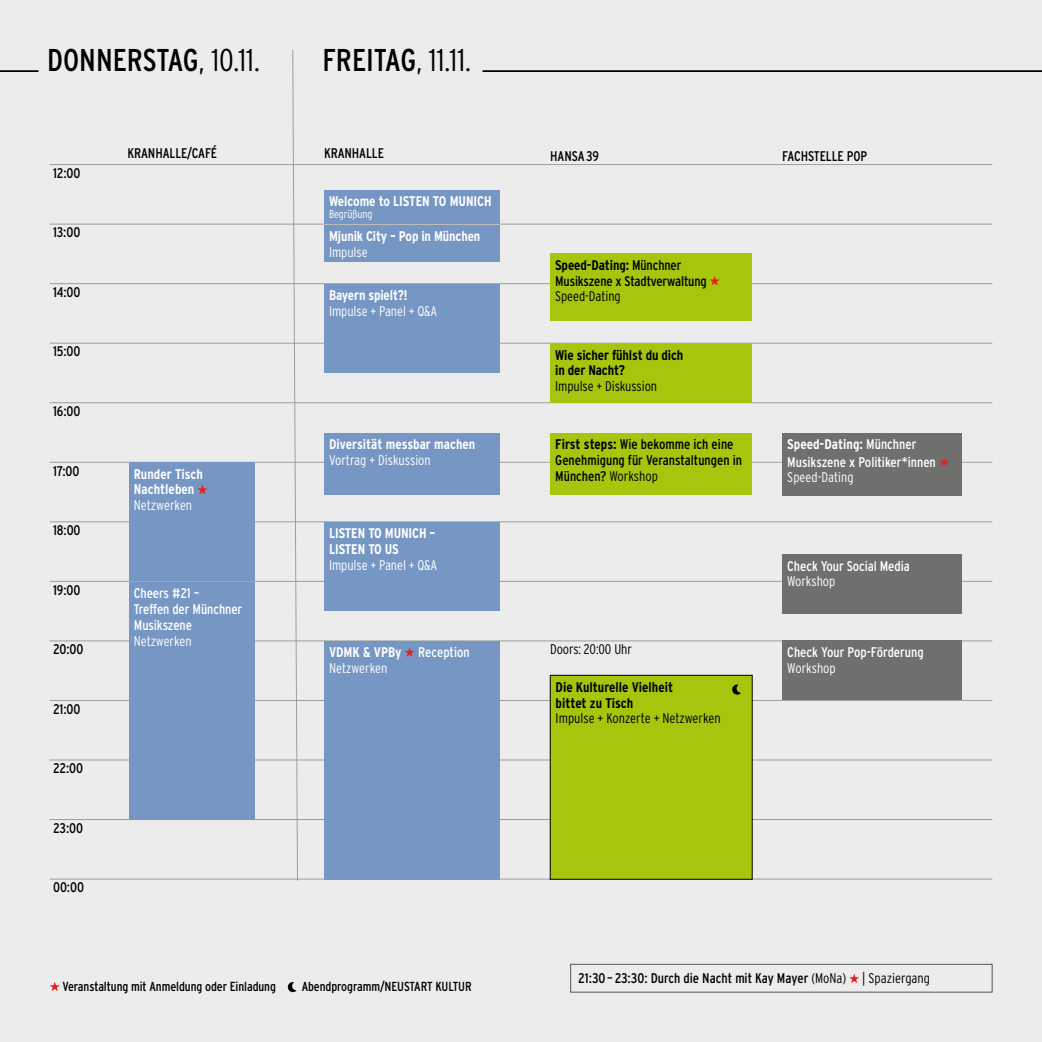
<style>
.page{position:relative;width:1042px;height:1042px;background:#ececed}
.page>*{position:absolute;margin:0;border:0;box-sizing:border-box;transform-origin:0 0}
.t1{font:condensed 31.5px "Interstate";color:#000}
.t2{font:condensed 14px/15.8px "Interstate";letter-spacing:-.005em;color:#000}
.t3{font:300 condensed 14px/15.8px "Interstate";letter-spacing:-.005em;color:#fff}
.t4{font:700 condensed 14px/15.8px "Interstate";letter-spacing:-.01em;color:#fff}
.t5{font:condensed 14px/15.8px "Interstate";letter-spacing:-.005em;color:#fff}
.t6{font:300 condensed 14px "Interstate";letter-spacing:-.005em;color:#000}
.t7{font:700 condensed 14px/15.8px "Interstate";letter-spacing:-.01em;color:#000}
.t8{font:condensed 13.12px "Interstate";letter-spacing:-.005em;color:#000}
.t9{font:300 condensed 11.38px "Interstate";letter-spacing:-.005em;color:#fff}
.s1{font-weight:300}
.s2{font-weight:700}
.s3{font-weight:400}
</style>
<div class="page">
<hr style="left:50px;top:164px;width:942px;height:1px;background:#9c9d9d">
<hr style="left:50px;top:224px;width:942px;height:1px;background:#9c9d9d">
<hr style="left:50px;top:283px;width:942px;height:1px;background:#9c9d9d">
<hr style="left:50px;top:343px;width:942px;height:1px;background:#9c9d9d">
<hr style="left:50px;top:402px;width:942px;height:1px;background:#9c9d9d">
<hr style="left:50px;top:462px;width:942px;height:1px;background:#9c9d9d">
<hr style="left:50px;top:521px;width:942px;height:1px;background:#9c9d9d">
<hr style="left:50px;top:581px;width:942px;height:1px;background:#9c9d9d">
<hr style="left:50px;top:640px;width:942px;height:1px;background:#9c9d9d">
<hr style="left:50px;top:700px;width:942px;height:1px;background:#9c9d9d">
<hr style="left:50px;top:760px;width:942px;height:1px;background:#9c9d9d">
<hr style="left:50px;top:819px;width:942px;height:1px;background:#9c9d9d">
<hr style="left:50px;top:879px;width:942px;height:1px;background:#9c9d9d">
<svg style="left:849px;top:973px;width:10px;height:10px"></svg>
<div style="left:570px;top:964px;width:422px;height:28px;border:1px solid #565656"></div>
<svg style="left:50px;top:981px;width:10px;height:10px"></svg>
<hr style="left:482px;top:70px;width:560px;height:2px;background:#000">
<hr style="left:0;top:70px;width:38px;height:2px;background:#000">
<div style="left:129px;top:462px;width:126px;height:118px;background:#7696c3"></div>
<svg style="left:197px;top:485px;width:11px;height:9px"></svg>
<div style="left:324px;top:190px;width:175px;height:33px;background:#7696c3"></div>
<div style="left:129px;top:582px;width:126px;height:237px;background:#7696c3"></div>
<div style="left:550px;top:253px;width:202px;height:68px;background:#a7c50c"></div>
<svg style="left:709px;top:276px;width:11px;height:9px"></svg>
<div style="left:782px;top:433px;width:180px;height:62px;background:#6f6f6e"></div>
<svg style="left:939px;top:457px;width:10px;height:10px"></svg>
<div style="left:782px;top:554px;width:180px;height:60px;background:#6f6f6e"></div>
<div style="left:782px;top:640px;width:180px;height:60px;background:#6f6f6e"></div>
<div style="left:550px;top:343px;width:202px;height:59px;background:#a7c50c"></div>
<div style="left:550px;top:433px;width:202px;height:62px;background:#a7c50c"></div>
<div style="left:550px;top:675px;width:202px;height:204px;background:#a7c50c"></div>
<div style="left:550px;top:675px;width:202px;height:205px;border:1px solid #000"></div>
<div style="left:324px;top:225px;width:175px;height:37px;background:#7696c3"></div>
<div style="left:324px;top:284px;width:175px;height:89px;background:#7696c3"></div>
<div style="left:324px;top:433px;width:175px;height:62px;background:#7696c3"></div>
<div style="left:324px;top:522px;width:175px;height:89px;background:#7696c3"></div>
<div style="left:324px;top:641px;width:175px;height:238px;background:#7696c3"></div>
<svg style="left:404px;top:647px;width:11px;height:10px"></svg>
<svg style="left:287px;top:982px;width:9px;height:10px"></svg>
<svg style="left:732px;top:684px;width:9px;height:11px"></svg>
<svg style="left:292px;top:49px;width:6px;height:832px"></svg>
<h1 class="t1" style="left:47px;top:43px;width:214px">DONNERSTAG<span class="s1">, 10.11.</span></h1>
<h1 class="t1" style="left:322px;top:43px;width:150px">FREITAG<span class="s1">, 11.11.</span></h1>
<p class="t2" style="left:53px;top:165px;width:29px">12:00</p>
<p class="t2" style="left:53px;top:224px;width:29px">13:00</p>
<p class="t2" style="left:53px;top:284px;width:29px">14:00</p>
<p class="t2" style="left:53px;top:343px;width:29px">15:00</p>
<p class="t2" style="left:53px;top:403px;width:29px">16:00</p>
<p class="t2" style="left:53px;top:463px;width:28px">17:00</p>
<p class="t2" style="left:53px;top:522px;width:29px">18:00</p>
<p class="t2" style="left:53px;top:582px;width:29px">19:00</p>
<p class="t2" style="left:53px;top:641px;width:32px">20:00</p>
<p class="t2" style="left:53px;top:701px;width:29px">21:00</p>
<p class="t2" style="left:53px;top:760px;width:32px">22:00</p>
<p class="t2" style="left:53px;top:820px;width:32px">23:00</p>
<p class="t2" style="left:53px;top:879px;width:32px">00:00</p>
<p class="t2" style="left:127px;top:145px;width:91px">KRANHALLE/CAFÉ</p>
<p class="t2" style="left:324px;top:145px;width:61px">KRANHALLE</p>
<p class="t2" style="left:550px;top:148px;width:50px">HANSA 39</p>
<p class="t2" style="left:782px;top:148px;width:86px">FACHSTELLE POP</p>
<p class="t4" style="left:134px;top:466px;width:71px">Runder Tisch<br>Nachtleben</p>
<p class="t3" style="left:134px;top:497px;width:60px">Netzwerken</p>
<p class="t5" style="left:134px;top:585px;width:110px">Cheers #21 –<br>Treffen der Münchner<br>Musikszene</p>
<p class="t3" style="left:134px;top:632px;width:59px">Netzwerken</p>
<p class="t4" style="left:329px;top:193px;width:164px">Welcome to LISTEN TO MUNICH</p>
<p class="t9" style="left:329px;top:208px;width:45px">Begrüßung</p>
<p class="t4" style="left:329px;top:228px;width:153px">Mjunik City – Pop in München</p>
<p class="t3" style="left:329px;top:244px;width:40px">Impulse</p>
<p class="t4" style="left:329px;top:287px;width:80px">Bayern spielt?!</p>
<p class="t3" style="left:329px;top:303px;width:110px">Impulse + Panel + Q&amp;A</p>
<p class="t4" style="left:329px;top:436px;width:148px">Diversität messbar machen</p>
<p class="t3" style="left:329px;top:452px;width:103px">Vortrag + Diskussion</p>
<p class="t4" style="left:329px;top:525px;width:108px">LISTEN TO MUNICH –<br>LISTEN TO US</p>
<p class="t3" style="left:329px;top:557px;width:110px">Impulse + Panel + Q&amp;A</p>
<p class="t2" style="left:555px;top:257px;width:153px"><span class="s2">Speed-Dating:</span> Münchner<br>Musikszene x Stadtverwaltung</p>
<p class="t6" style="left:555px;top:288px;width:67px">Speed-Dating</p>
<p class="t7" style="left:555px;top:347px;width:130px">Wie sicher fühlst du dich in der Nacht?</p>
<p class="t6" style="left:555px;top:378px;width:103px">Impulse + Diskussion</p>
<p class="t2" style="left:555px;top:436px;width:188px"><span class="s2">First steps:</span> Wie bekomme ich eine<br>Genehmigung für Veranstaltungen in<br>München? <span class="s1">Workshop</span></p>
<p class="t3" style="left:329px;top:644px;width:142px"><span class="s2">VDMK &amp; VPBy</span> <span class="s3">Reception<br></span>Netzwerken</p>
<p class="t6" style="left:550px;top:641px;width:83px">Doors: 20:00 Uhr</p>
<p class="t7" style="left:555px;top:679px;width:119px">Die Kulturelle Vielheit bittet zu Tisch</p>
<p class="t6" style="left:555px;top:711px;width:167px">Impulse + Konzerte + Netzwerken</p>
<p class="t5" style="left:787px;top:435px;width:150px;line-height:17.5px"><span class="s2">Speed-Dating:</span> Münchner<br>Musikszene x Politiker*innen</p>
<p class="t3" style="left:787px;top:469px;width:68px">Speed-Dating</p>
<p class="t5" style="left:787px;top:557px;width:124px">Check Your Social Media</p>
<p class="t3" style="left:787px;top:573px;width:50px">Workshop</p>
<p class="t5" style="left:787px;top:644px;width:138px">Check Your Pop-Förderung</p>
<p class="t3" style="left:787px;top:660px;width:50px">Workshop</p>
<p class="t8" style="left:62px;top:979px;width:215px">Veranstaltung mit Anmeldung oder Einladung</p>
<p class="t8" style="left:302px;top:979px;width:172px">Abendprogramm/NEUSTART KULTUR</p>
<p class="t2" style="left:578px;top:970px;width:353px">21:30 – 23:30: Durch die Nacht mit Kay Mayer <span class="s1">(MoNa) | Spaziergang</span></p>
</div>
